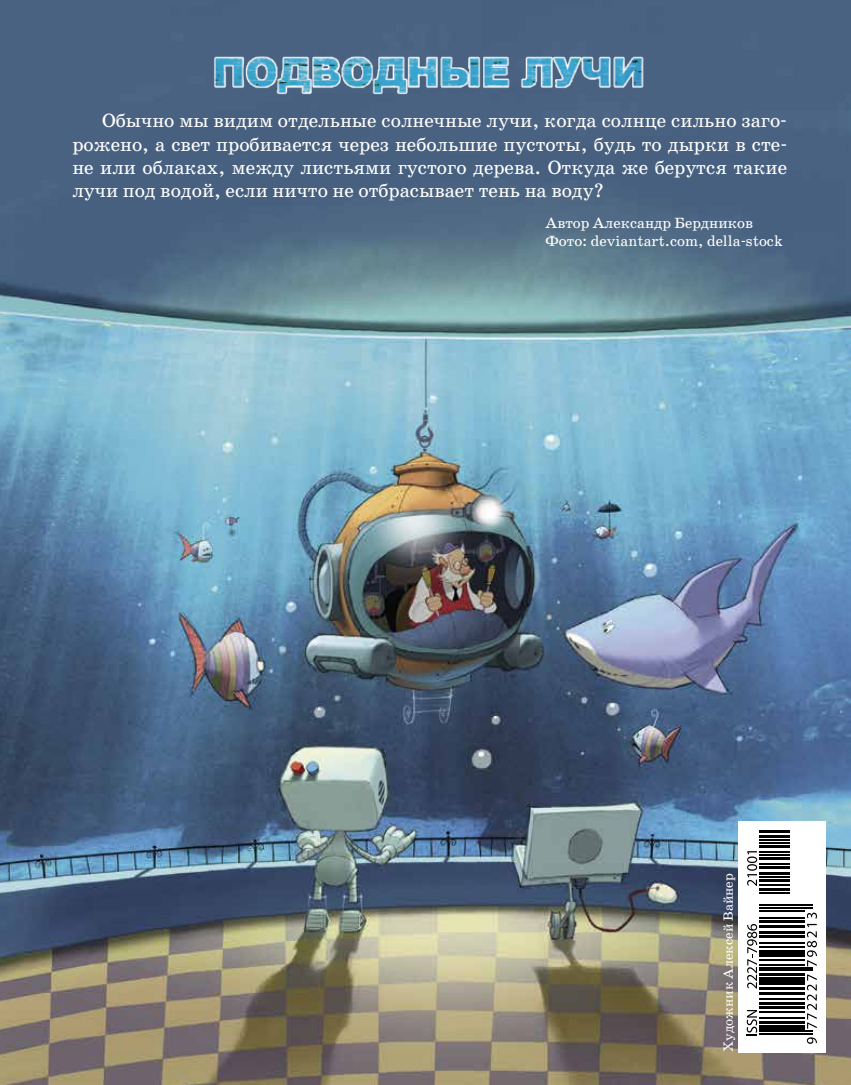
<style>
.page{position:relative;width:851px;height:1085px;background:#fff}
.page>*{position:absolute;margin:0;border:0;box-sizing:border-box;transform-origin:0 0}
.t1{font:19.5px/23.4px "School Book C";color:#fff;text-align:justify}
.t2{font:15px/18px "School Book C";color:#fff}
.t3{font:13.5px "School Book AC";color:#fff}
</style>
<div class="page">
<img style="left:0;top:0;width:850px;height:1084px">
<div style="left:738px;top:821px;width:87px;height:231px;background:#fff"></div>
<svg style="left:746px;top:1010px;width:11px;height:25px"></svg>
<svg style="left:747px;top:924px;width:10px;height:64px"></svg>
<svg style="left:747px;top:851px;width:10px;height:34px"></svg>
<svg style="left:806px;top:1037px;width:10px;height:6px"></svg>
<hr style="left:759px;top:1033px;width:53px;height:1px;background:#000">
<hr style="left:759px;top:1030px;width:53px;height:1px;background:#000">
<svg style="left:759px;top:1025px;width:45px;height:3px"></svg>
<hr style="left:759px;top:1020px;width:45px;height:3px;background:#000">
<hr style="left:759px;top:1016px;width:45px;height:2px;background:#000">
<hr style="left:759px;top:1011px;width:45px;height:1px;background:#000">
<hr style="left:759px;top:1005px;width:45px;height:3px;background:#000">
<hr style="left:759px;top:1001px;width:45px;height:3px;background:#000">
<hr style="left:759px;top:997px;width:45px;height:2px;background:#000">
<hr style="left:759px;top:992px;width:45px;height:3px;background:#000">
<hr style="left:759px;top:986px;width:45px;height:3px;background:#000">
<hr style="left:759px;top:982px;width:45px;height:3px;background:#000">
<svg style="left:759px;top:977px;width:45px;height:3px"></svg>
<hr style="left:759px;top:972px;width:45px;height:3px;background:#000">
<svg style="left:806px;top:974px;width:10px;height:54px"></svg>
<hr style="left:759px;top:969px;width:53px;height:2px;background:#000">
<hr style="left:759px;top:966px;width:53px;height:2px;background:#000">
<hr style="left:759px;top:963px;width:45px;height:2px;background:#000">
<hr style="left:759px;top:959px;width:45px;height:1px;background:#000">
<hr style="left:759px;top:952px;width:45px;height:4px;background:#000">
<hr style="left:759px;top:949px;width:45px;height:2px;background:#000">
<hr style="left:759px;top:945px;width:45px;height:2px;background:#000">
<hr style="left:759px;top:941px;width:45px;height:2px;background:#000">
<hr style="left:759px;top:934px;width:45px;height:3px;background:#000">
<hr style="left:759px;top:930px;width:45px;height:3px;background:#000">
<hr style="left:759px;top:925px;width:45px;height:3px;background:#000">
<hr style="left:759px;top:919px;width:45px;height:3px;background:#000">
<hr style="left:759px;top:916px;width:45px;height:2px;background:#000">
<hr style="left:759px;top:910px;width:45px;height:1px;background:#000">
<svg style="left:806px;top:912px;width:10px;height:54px"></svg>
<hr style="left:759px;top:907px;width:53px;height:1px;background:#000">
<hr style="left:759px;top:904px;width:53px;height:2px;background:#000">
<hr style="left:759px;top:892px;width:30px;height:1px;background:#000">
<hr style="left:759px;top:888px;width:30px;height:3px;background:#000">
<hr style="left:759px;top:884px;width:30px;height:1px;background:#000">
<hr style="left:759px;top:878px;width:30px;height:3px;background:#000">
<hr style="left:759px;top:875px;width:30px;height:2px;background:#000">
<hr style="left:759px;top:871px;width:30px;height:3px;background:#000">
<hr style="left:759px;top:866px;width:30px;height:3px;background:#000">
<hr style="left:759px;top:863px;width:30px;height:2px;background:#000">
<hr style="left:759px;top:856px;width:30px;height:3px;background:#000">
<hr style="left:759px;top:854px;width:30px;height:1px;background:#000">
<hr style="left:759px;top:851px;width:30px;height:1px;background:#000">
<hr style="left:759px;top:844px;width:30px;height:3px;background:#000">
<hr style="left:759px;top:841px;width:30px;height:2px;background:#000">
<hr style="left:759px;top:838px;width:30px;height:2px;background:#000">
<hr style="left:759px;top:834px;width:30px;height:3px;background:#000">
<hr style="left:759px;top:829px;width:30px;height:3px;background:#000">
<img style="left:206px;top:43px;width:438px;height:65px">
<p class="t1" style="left:72px;top:109px;width:716px;text-indent:30px">Обычно мы видим отдельные солнечные лучи, когда солнце сильно заго&shy;рожено, а свет пробивается через небольшие пустоты, будь то дырки в сте&shy;не или облаках, между листьями густого дерева. Откуда же берутся такие лучи под водой, если ничто не отбрасывает тень на воду?</p>
<p class="t2" style="left:545px;top:214px;width:239px">Автор Александр Бердников<br>Фото: deviantart.com, della-stock</p>
<p class="t3" style="left:721px;top:1051px;width:180px;rotate:-90deg">Художник Алексей Вайнер</p>
</div>
